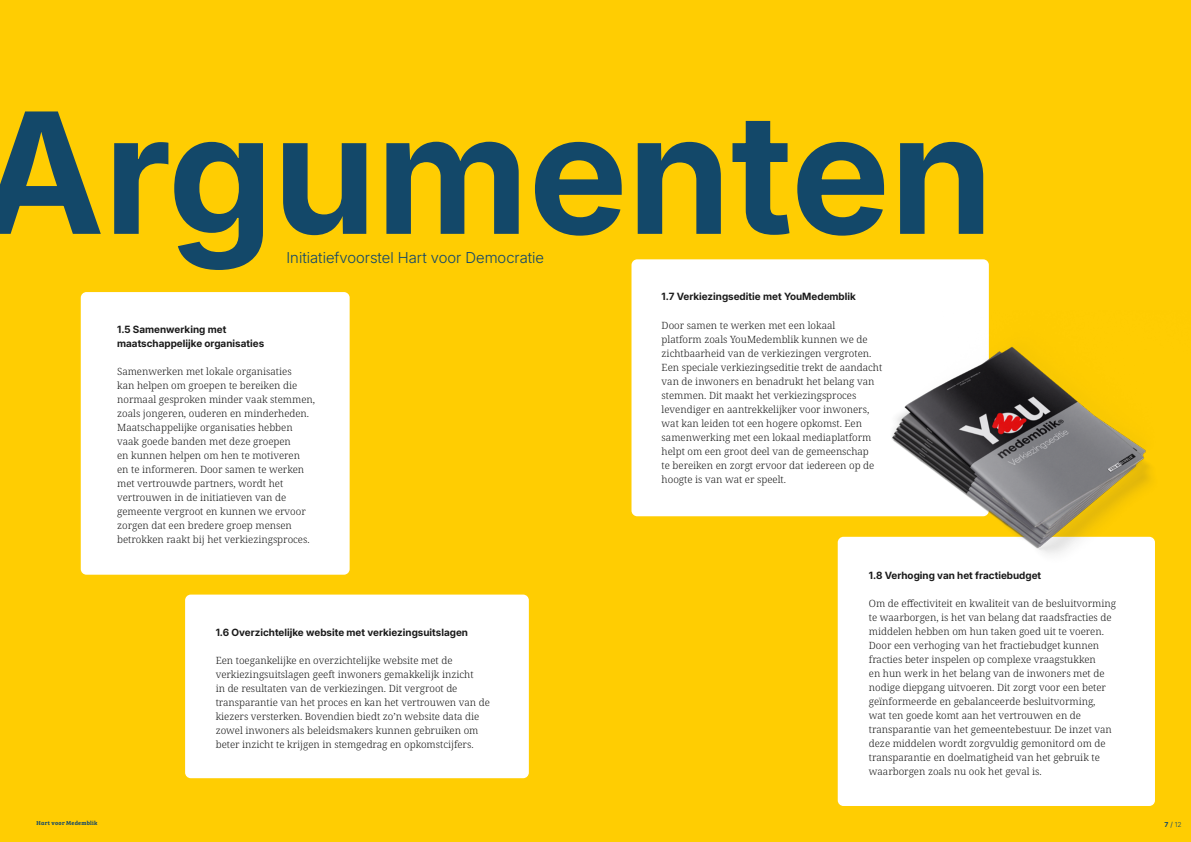
<style>
.page{position:relative;width:1191px;height:842px;background:#ffcd02}
.page>*{position:absolute;margin:0;border:0;box-sizing:border-box;transform-origin:0 0}
.t1{font:300 15px "Inter 18 pt";color:#134869}
.t2{font:300 10px/14px "Noto Serif";color:#1a1a1a}
.t3{font:700 10px/14px "Inter 18 pt";color:#1a1a1a}
.t4{font:300 6.8px "Inter 18 pt";color:#134869}
.t5{font:5.9px "Bree Serif Sb";letter-spacing:.04em;color:#134869}
.s1{font-weight:700}
.s2{font-weight:400}
</style>
<div class="page">
<div style="left:185px;top:595px;width:344px;height:183px;background:#fff;border-radius:6px"></div>
<div style="left:631px;top:259px;width:357px;height:257px;background:#fff;border-radius:6px"></div>
<div style="left:837px;top:537px;width:318px;height:269px;background:#fff;border-radius:6px"></div>
<img style="left:844px;top:310px;width:311px;height:244px">
<div style="left:81px;top:292px;width:269px;height:283px;background:#fff;border-radius:6px"></div>
<svg style="left:0;top:111px;width:983px;height:159px"></svg>
<h1 class="t1" style="left:286px;top:246px;width:259px">Initiatiefvoorstel Hart voor Democratie</h1>
<p class="t3" style="left:117px;top:322px;width:148px">1.5 Samenwerking met maatschappelijke organisaties</p>
<p class="t2" style="left:117px;top:365px;width:199px">Samenwerken met lokale organisaties<br>kan helpen om groepen te bereiken die normaal gesproken minder vaak stemmen, zoals jongeren, ouderen en minderheden.<br>Maatschappelijke organisaties hebben vaak goede banden met deze groepen<br>en kunnen helpen om hen te motiveren<br>en te informeren. Door samen te werken met vertrouwde partners, wordt het vertrouwen in de initiatieven van de gemeente vergroot en kunnen we ervoor zorgen dat een bredere groep mensen betrokken raakt bij het verkiezingsproces.</p>
<p class="t3" style="left:216px;top:625px;width:254px">1.6 Overzichtelijke website met verkiezingsuitslagen</p>
<p class="t2" style="left:216px;top:653px;width:276px">Een toegankelijke en overzichtelijke website met de verkiezingsuitslagen geeft inwoners gemakkelijk inzicht<br>in de resultaten van de verkiezingen. Dit vergroot de transparantie van het proces en kan het vertrouwen van de kiezers versterken. Bovendien biedt zo’n website data die zowel inwoners als beleidsmakers kunnen gebruiken om beter inzicht te krijgen in stemgedrag en opkomstcijfers.</p>
<p class="t3" style="left:661px;top:290px;width:196px">1.7 Verkiezingseditie met YouMedemblik</p>
<p class="t2" style="left:661px;top:318px;width:222px">Door samen te werken met een lokaal<br>platform zoals YouMedemblik kunnen we de zichtbaarheid van de verkiezingen vergroten.<br>Een speciale verkiezingseditie trekt de aandacht van de inwoners en benadrukt het belang van stemmen. Dit maakt het verkiezingsproces levendiger en aantrekkelijker voor inwoners, wat kan leiden tot een hogere opkomst. Een samenwerking met een lokaal mediaplatform helpt om een groot deel van de gemeenschap<br>te bereiken en zorgt ervoor dat iedereen op de hoogte is van wat er speelt.</p>
<p class="t3" style="left:869px;top:568px;width:174px">1.8 Verhoging van het fractiebudget</p>
<p class="t2" style="left:869px;top:596px;width:249px">Om de effectiviteit en kwaliteit van de besluitvorming te waarborgen, is het van belang dat raadsfracties de middelen hebben om hun taken goed uit te voeren.<br>Door een verhoging van het fractiebudget kunnen fracties beter inspelen op complexe vraagstukken<br>en hun werk in het belang van de inwoners met de nodige diepgang uitvoeren. Dit zorgt voor een beter geïnformeerde en gebalanceerde besluitvorming,<br>wat ten goede komt aan het vertrouwen en de transparantie van het gemeentebestuur. De inzet van deze middelen wordt zorgvuldig gemonitord om de transparantie en doelmatigheid van het gebruik te waarborgen zoals nu ook het geval is.</p>
<p class="t5" style="left:37px;top:819px;width:62px">Hart voor Medemblik</p>
<p class="t4" style="left:1164px;top:820px;width:19px"><span class="s1">7</span> <span class="s2">/</span> 12</p>
</div>
